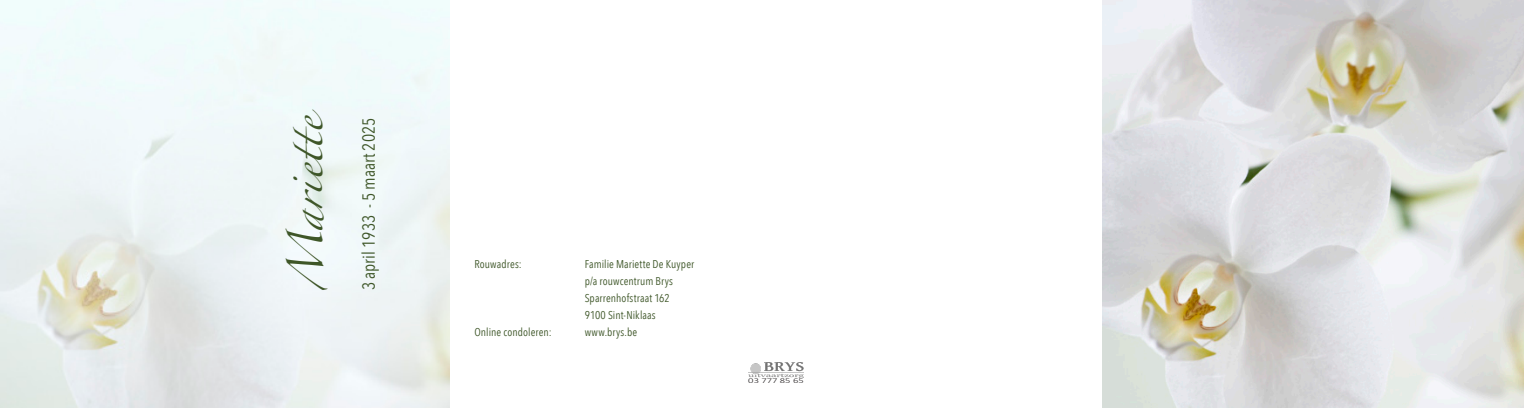
<style>
.page{position:relative;width:1524px;height:408px;background:#fff}
.page>*{position:absolute;margin:0;border:0;box-sizing:border-box;transform-origin:0 0}
.t1{font:31.25px "Zapfino";color:#3e5628}
.t2{font:17.5px "Avenir Next Condensed";color:#3e5628}
.t3{font:11.25px "Avenir Next Condensed";letter-spacing:.01em;color:#3e5628}
.t4{font:300 7.5px "Calibri";color:#231f20;scale:1.41 1}
</style>
<div class="page">
<img style="left:0;top:0;width:450px;height:407px">
<img style="left:1102px;top:0;width:422px;height:407px">
<img style="left:748px;top:362px;width:55px;height:15px">
<p class="t1" style="left:293px;top:290px;width:182px;rotate:-90deg">Mariette</p>
<p class="t2" style="left:354px;top:290px;width:174px;rotate:-90deg">3 april 1933 - 5 maart 2025</p>
<p class="t3" style="left:474px;top:254px;width:49px">Rouwadres:</p>
<p class="t3" style="left:585px;top:254px;width:111px">Familie Mariette De Kuyper</p>
<p class="t3" style="left:585px;top:271px;width:90px">p/a rouwcentrum Brys</p>
<p class="t3" style="left:585px;top:288px;width:87px">Sparrenhofstraat 162</p>
<p class="t3" style="left:585px;top:305px;width:72px">9100 Sint-Niklaas</p>
<p class="t3" style="left:474px;top:322px;width:79px">Online condoleren:</p>
<p class="t3" style="left:585px;top:322px;width:54px">www.brys.be</p>
<p class="t4" style="left:748px;top:376px;width:41px">03 777 85 65</p>
</div>
